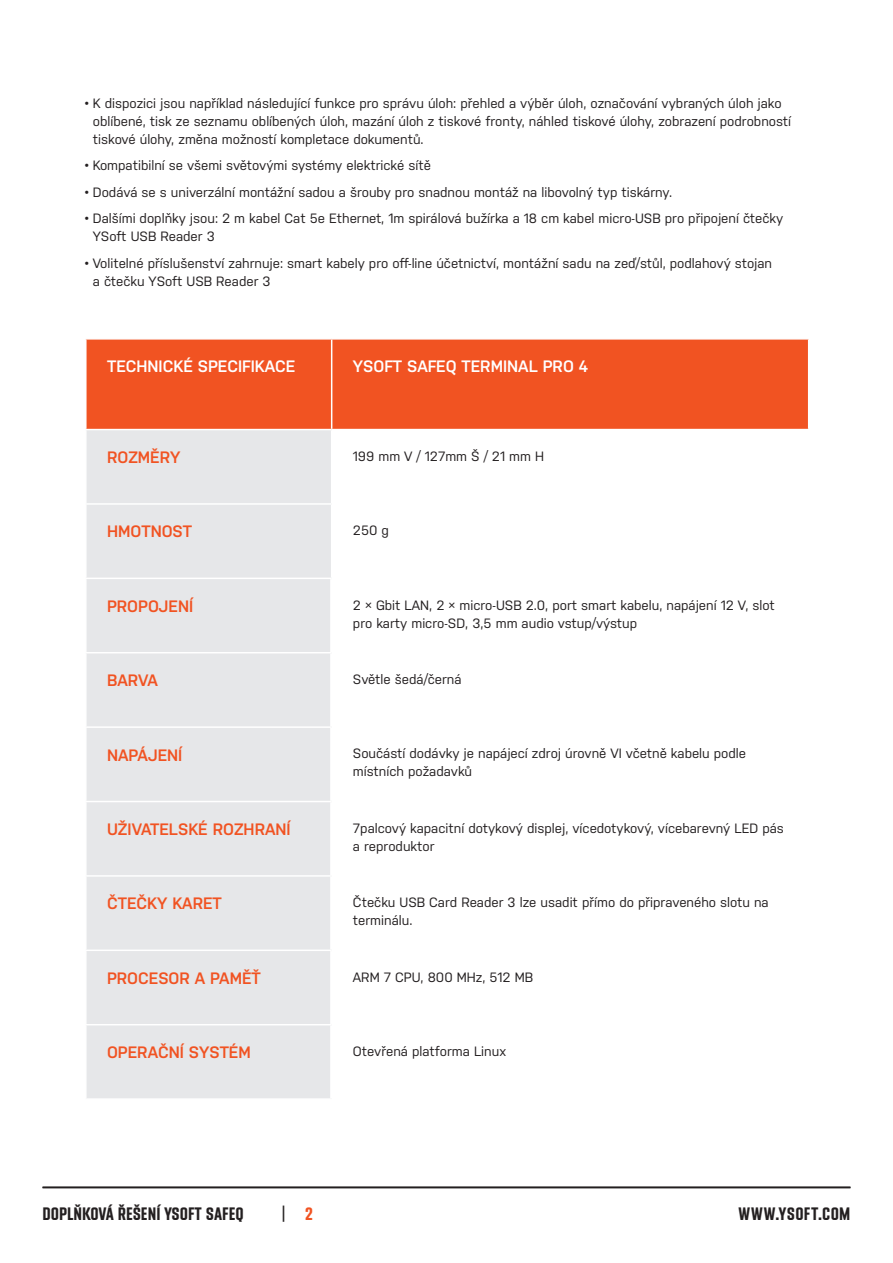
<style>
.page{position:relative;width:893px;height:1263px;background:#fff}
.page>*{position:absolute;margin:0;border:0;box-sizing:border-box;transform-origin:0 0}
.t1{font:700 18px "Y Soft";color:#231f20}
.t2{font:700 18px "Y Soft";letter-spacing:.025em;color:#231f20}
.t3{font:18px "Y Soft";color:#231f20}
.t4{font:600 16.5px "Nudista";color:#f15322}
.t5{font:600 16.5px "Nudista";color:#fff}
.t6{font:13.5px/18px "Nudista";color:#231f20}
.s1{font-weight:700;color:#f15322}
</style>
<div class="page">
<hr style="left:43px;top:1186px;width:807px;height:2px;background:#231f20">
<div style="left:87px;top:340px;width:721px;height:89px;background:#f15322"></div>
<div style="left:87px;top:430px;width:244px;height:668px;background:#e6e7e9"></div>
<hr style="left:85px;top:503px;width:247px;height:2px;background:#fff">
<hr style="left:85px;top:652px;width:247px;height:1px;background:#fff">
<hr style="left:85px;top:726px;width:247px;height:2px;background:#fff">
<hr style="left:85px;top:801px;width:247px;height:1px;background:#fff">
<hr style="left:85px;top:875px;width:247px;height:2px;background:#fff">
<hr style="left:85px;top:949px;width:247px;height:2px;background:#fff">
<hr style="left:85px;top:1024px;width:247px;height:1px;background:#fff">
<hr style="left:330px;top:579px;width:3px;height:73px;background:#fff">
<hr style="left:330px;top:653px;width:3px;height:73px;background:#fff">
<hr style="left:330px;top:728px;width:3px;height:73px;background:#fff">
<hr style="left:330px;top:802px;width:3px;height:73px;background:#fff">
<hr style="left:330px;top:877px;width:3px;height:72px;background:#fff">
<hr style="left:330px;top:951px;width:3px;height:73px;background:#fff">
<hr style="left:330px;top:1025px;width:3px;height:73px;background:#fff">
<hr style="left:85px;top:578px;width:247px;height:1px;background:#fff">
<hr style="left:331px;top:340px;width:1px;height:89px;background:#fff">
<p class="t6" style="left:93px;top:94px;width:700px;text-indent:-8px">• K dispozici jsou například následující funkce pro správu úloh: přehled a výběr úloh, označování vybraných úloh jako oblíbené, tisk ze seznamu oblíbených úloh, mazání úloh z tiskové fronty, náhled tiskové úlohy, zobrazení podrobností tiskové úlohy, změna možností kompletace dokumentů.</p>
<p class="t6" style="left:85px;top:156px;width:348px">• Kompatibilní se všemi světovými systémy elektrické sítě</p>
<p class="t6" style="left:85px;top:183px;width:589px">• Dodává se s univerzální montážní sadou a šrouby pro snadnou montáž na libovolný typ tiskárny.</p>
<p class="t6" style="left:93px;top:209px;width:692px;text-indent:-8px">• Dalšími doplňky jsou: 2 m kabel Cat 5e Ethernet, 1m spirálová bužírka a 18 cm kabel micro-USB pro připojení čtečky<br>YSoft USB Reader 3</p>
<p class="t6" style="left:93px;top:254px;width:681px;text-indent:-8px">• Volitelné příslušenství zahrnuje: smart kabely pro off-line účetnictví, montážní sadu na zeď/stůl, podlahový stojan a čtečku YSoft USB Reader 3</p>
<p class="t5" style="left:107px;top:357px;width:190px">TECHNICKÉ SPECIFIKACE</p>
<p class="t5" style="left:353px;top:357px;width:237px">YSOFT SAFEQ TERMINAL PRO 4</p>
<p class="t4" style="left:107px;top:448px;width:75px">ROZMĚRY</p>
<p class="t6" style="left:353px;top:447px;width:193px">199 mm V / 127mm Š / 21 mm H</p>
<p class="t4" style="left:107px;top:522px;width:87px">HMOTNOST</p>
<p class="t6" style="left:353px;top:521px;width:38px">250 g</p>
<p class="t4" style="left:107px;top:596px;width:88px">PROPOJENÍ</p>
<p class="t6" style="left:353px;top:596px;width:423px">2 × Gbit LAN, 2 × micro-USB 2.0, port smart kabelu, napájení 12 V, slot pro karty micro-SD, 3,5 mm audio vstup/výstup</p>
<p class="t4" style="left:107px;top:671px;width:52px">BARVA</p>
<p class="t6" style="left:353px;top:670px;width:110px">Světle šedá/černá</p>
<p class="t4" style="left:107px;top:745px;width:77px">NAPÁJENÍ</p>
<p class="t6" style="left:353px;top:744px;width:395px">Součástí dodávky je napájecí zdroj úrovně VI včetně kabelu podle místních požadavků</p>
<p class="t4" style="left:107px;top:820px;width:185px">UŽIVATELSKÉ ROZHRANÍ</p>
<p class="t6" style="left:353px;top:819px;width:432px">7palcový kapacitní dotykový displej, vícedotykový, vícebarevný LED pás a reproduktor</p>
<p class="t4" style="left:107px;top:894px;width:116px">ČTEČKY KARET</p>
<p class="t6" style="left:353px;top:893px;width:417px">Čtečku USB Card Reader 3 lze usadit přímo do připraveného slotu na terminálu.</p>
<p class="t4" style="left:107px;top:968px;width:155px">PROCESOR A PAMĚŤ</p>
<p class="t6" style="left:353px;top:968px;width:182px">ARM 7 CPU, 800 MHz, 512 MB</p>
<p class="t4" style="left:107px;top:1043px;width:145px">OPERAČNÍ SYSTÉM</p>
<p class="t6" style="left:353px;top:1042px;width:155px">Otevřená platforma Linux</p>
<h1 class="t1" style="left:43px;top:1204px;width:203px">DOPLŇKOVÁ ŘEŠENÍ YSOFT SAFEQ</h1>
<h1 class="t3" style="left:281px;top:1204px;width:33px">| <span class="s1">2</span></h1>
<h1 class="t2" style="left:739px;top:1204px;width:113px">WWW.YSOFT.COM</h1>
</div>
